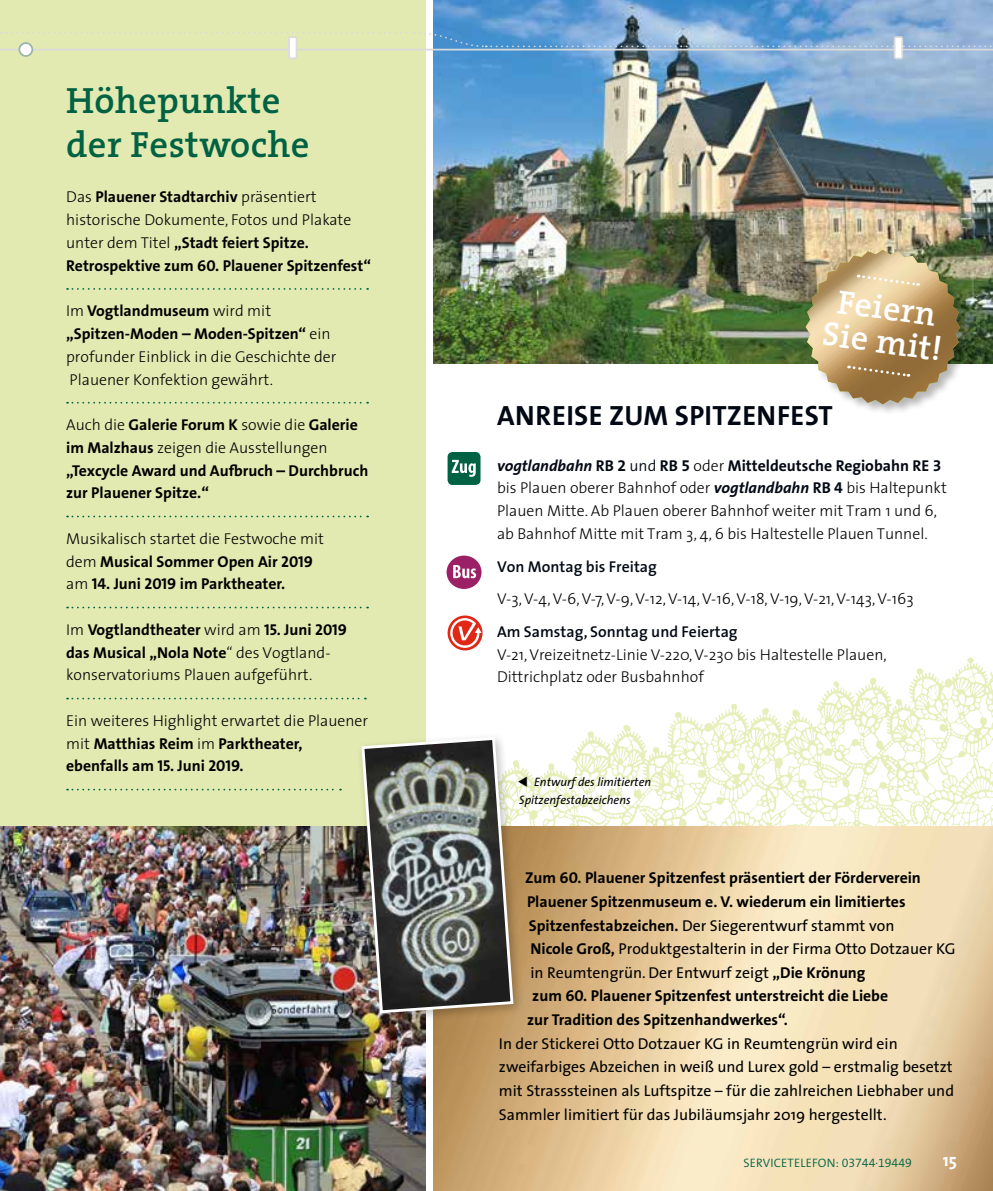
<style>
.page{position:relative;width:993px;height:1191px;background:#fff}
.page>*{position:absolute;margin:0;border:0;box-sizing:border-box;transform-origin:0 0}
.t1{font:600 36.75px/44.1px "The Serif";letter-spacing:.01em;color:#006243}
.t2{font:600 33.77px/33.4px "The Serif";color:#fff;text-align:center}
.t3{font:28px "The Sans LP7 Bld";letter-spacing:.015em;color:#020814}
.t4{font:700 17.5px "The Sans";color:#fff}
.t5{font:15.75px/22.8px "The Sans LP7 Bld";color:#000}
.t6{font:300 15.75px/22.8px "The Sans";color:#000}
.t7{font:15.75px/23.6px "The Sans";color:#000}
.t8{font:15.75px "The Sans LP7 Bld";color:#020814}
.t9{font:600 15.75px "The Sans";color:#020814}
.t10{font:italic 12.25px/17.5px "The Sans";color:#000}
.t11{font:12.25px "The Sans LP4 Se Lig";letter-spacing:.01em;color:#006243}
.s1{font-family:"The Sans";font-weight:300}
.s2{font-family:"The Sans LP7 Bld";font-weight:400}
.s3{font-family:"The Sans";font-weight:700;font-style:italic}
.s4{font-family:"The Sans LP4 Se Lig"}
.s5{font-family:"The Sans";font-weight:300;color:#000}
.s6{font-weight:700;font-style:italic;color:#020814}
.s7{font-family:"The Sans LP7 Bld";font-weight:400;color:#020814}
.s8{font-family:"The Sans LP7 Bld"}
</style>
<div class="page">
<svg style="left:425px;top:657px;width:567px;height:170px"></svg>
<img style="left:433px;top:0;width:559px;height:363px">
<div style="left:0;top:0;width:425px;height:1191px;background:#e2eab1"></div>
<img style="left:433px;top:827px;width:559px;height:364px">
<img style="left:1px;top:827px;width:424px;height:364px">
<hr style="left:0;top:49px;width:992px;height:1px;background:#dadada">
<svg style="left:0;top:31px;width:993px;height:17px"></svg>
<div style="left:289px;top:37px;width:7px;height:21px;background:#fff;border-radius:2px"></div>
<div style="left:288px;top:36px;width:9px;height:23px;border:2px solid #dadada;border-radius:2px"></div>
<div style="left:19px;top:43px;width:13px;height:13px;background:#fff;border-radius:50%"></div>
<div style="left:18px;top:42px;width:15px;height:15px;border:2px solid #9ab4a7;border-radius:50%"></div>
<svg style="left:67px;top:288px;width:301px;height:2px"></svg>
<svg style="left:67px;top:402px;width:301px;height:1px"></svg>
<svg style="left:67px;top:515px;width:301px;height:2px"></svg>
<svg style="left:67px;top:606px;width:301px;height:2px"></svg>
<svg style="left:67px;top:697px;width:299px;height:2px"></svg>
<svg style="left:67px;top:788px;width:274px;height:2px"></svg>
<div style="left:447px;top:452px;width:33px;height:33px;background:#006243;border-radius:5px"></div>
<svg style="left:451px;top:460px;width:24px;height:17px"></svg>
<div style="left:446px;top:555px;width:35px;height:34px;background:#9c2066;border-radius:50%"></div>
<svg style="left:453px;top:565px;width:23px;height:13px"></svg>
<svg style="left:447px;top:615px;width:35px;height:35px"></svg>
<svg style="left:450px;top:618px;width:31px;height:30px"></svg>
<div style="left:804px;top:249px;width:167px;height:167px;background:#000;opacity:.29"></div>
<svg style="left:805px;top:250px;width:154px;height:154px;background:#bda57a"></svg>
<div style="left:894px;top:37px;width:7px;height:21px;background:#fff;border-radius:2px"></div>
<div style="left:893px;top:36px;width:9px;height:23px;border:2px solid #dadada;border-radius:2px"></div>
<div style="left:356px;top:732px;width:169px;height:293px;background:#000;opacity:.24"></div>
<img style="left:360px;top:735px;width:154px;height:279px">
<h1 class="t1" style="left:66px;top:77px;width:245px">Höhepunkte der Festwoche</h1>
<p class="t5" style="left:66px;top:186px;width:252px"><span class="s1">Das</span> Plauener Stadtarchiv <span class="s1">präsentiert</span></p>
<p class="t6" style="left:66px;top:208px;width:286px">historische Dokumente, Fotos und Plakate</p>
<p class="t5" style="left:66px;top:231px;width:306px"><span class="s1">unter dem Titel</span> „Stadt feiert Spitze.<br>Retrospektive zum 60. Plauener Spitzenfest“</p>
<p class="t5" style="left:66px;top:300px;width:266px"><span class="s1">Im</span> Vogtlandmuseum <span class="s1">wird mit </span>„Spitzen-Moden – Moden-Spitzen“ <span class="s1">ein</span></p>
<p class="t6" style="left:66px;top:344px;width:271px">profunder Einblick in die Geschichte der<br>Plauener Konfektion gewährt.</p>
<p class="t5" style="left:66px;top:413px;width:293px"><span class="s1">Auch die</span> Galerie Forum K <span class="s1">sowie die</span> Galerie</p>
<p class="t6" style="left:66px;top:435px;width:263px"><span class="s2">im Malzhaus</span> zeigen die Ausstellungen</p>
<p class="t5" style="left:66px;top:459px;width:303px">„Texcycle Award und Aufbruch – Durchbruch zur Plauener Spitze.“</p>
<p class="t6" style="left:66px;top:526px;width:259px">Musikalisch startet die Festwoche mit</p>
<p class="t5" style="left:66px;top:550px;width:248px"><span class="s1">dem</span> Musical Sommer Open Air 2019 <span class="s1">am</span> 14. Juni 2019 im Parktheater.</p>
<p class="t5" style="left:66px;top:618px;width:282px"><span class="s1">Im</span> Vogtlandtheater <span class="s1">wird am</span> 15. Juni 2019 das Musical „Nola Note<span class="s1">“ des Vogtland-</span></p>
<p class="t6" style="left:66px;top:663px;width:247px">konservatoriums Plauen aufgeführt.</p>
<p class="t6" style="left:66px;top:708px;width:303px">Ein weiteres Highlight erwartet die Plauener</p>
<p class="t5" style="left:66px;top:732px;width:238px"><span class="s1">mit</span> Matthias Reim <span class="s1">im</span> Parktheater, ebenfalls am 15. Juni 2019.</p>
<h2 class="t2" style="left:829px;top:282px;width:122px;rotate:8deg">Feiern<br>Sie mit!</h2>
<h3 class="t3" style="left:497px;top:398px;width:337px">ANREISE ZUM SPITZENFEST</h3>
<p class="t8" style="left:497px;top:455px;width:446px"><span class="s3">vogtlandbahn</span> RB 2 <span class="s4">und</span> RB 5 <span class="s5">oder</span> Mitteldeutsche Regiobahn RE 3</p>
<p class="t6" style="left:497px;top:476px;width:451px">bis Plauen oberer Bahnhof oder <span class="s6">vogtlandbahn</span> <span class="s7">RB 4</span> bis Haltepunkt<br>Plauen Mitte. Ab Plauen oberer Bahnhof weiter mit Tram 1 und 6, ab Bahnhof Mitte mit Tram 3, 4, 6 bis Haltestelle Plauen Tunnel.</p>
<p class="t9" style="left:497px;top:553px;width:161px">Von Montag bis Freitag</p>
<p class="t6" style="left:497px;top:587px;width:418px">V-3, V-4, V-6, V-7, V-9, V-12, V-14, V-16, V-18, V-19, V-21, V-143, V-163</p>
<p class="t9" style="left:497px;top:618px;width:242px">Am Samstag, Sonntag und Feiertag</p>
<p class="t6" style="left:497px;top:642px;width:391px">V-21, Vreizeitnetz-Linie V-220, V-230 bis Haltestelle Plauen,<br>Dittrichplatz oder Busbahnhof</p>
<p class="t10" style="left:517px;top:772px;width:135px">▼ Entwurf des limitierten<br>Spitzenfestabzeichens</p>
<p class="t5" style="left:525px;top:866px;width:397px;line-height:23.6px">Zum 60. Plauener Spitzenfest präsentiert der Förderverein<br>Plauener Spitzenmuseum e. V. wiederum ein limitiertes</p>
<p class="t7" style="left:528px;top:913px;width:428px"><span class="s8">Spitzenfestabzeichen.</span> Der Siegerentwurf stammt von<br><span class="s8">Nicole Groß,</span> Produktgestalterin in der Firma Otto Dotzauer KG in Reumtengrün. Der Entwurf zeigt <span class="s8">„Die Krönung</span></p>
<p class="t5" style="left:527px;top:984px;width:362px;line-height:23.6px;text-indent:5px">zum 60. Plauener Spitzenfest unterstreicht die Liebe zur Tradition des Spitzenhandwerkes“.</p>
<p class="t7" style="left:499px;top:1031px;width:456px">In der Stickerei Otto Dotzauer KG in Reumtengrün wird ein zweifarbiges Abzeichen in weiß und Lurex gold – erstmalig besetzt mit Strasssteinen als Luftspitze – für die zahlreichen Liebhaber und Sammler limitiert für das Jubiläumsjahr 2019 hergestellt.</p>
<p class="t11" style="left:743px;top:1154px;width:170px">SERVICETELEFON: 03744·19449</p>
<p class="t4" style="left:942px;top:1145px;width:16px">15</p>
</div>
